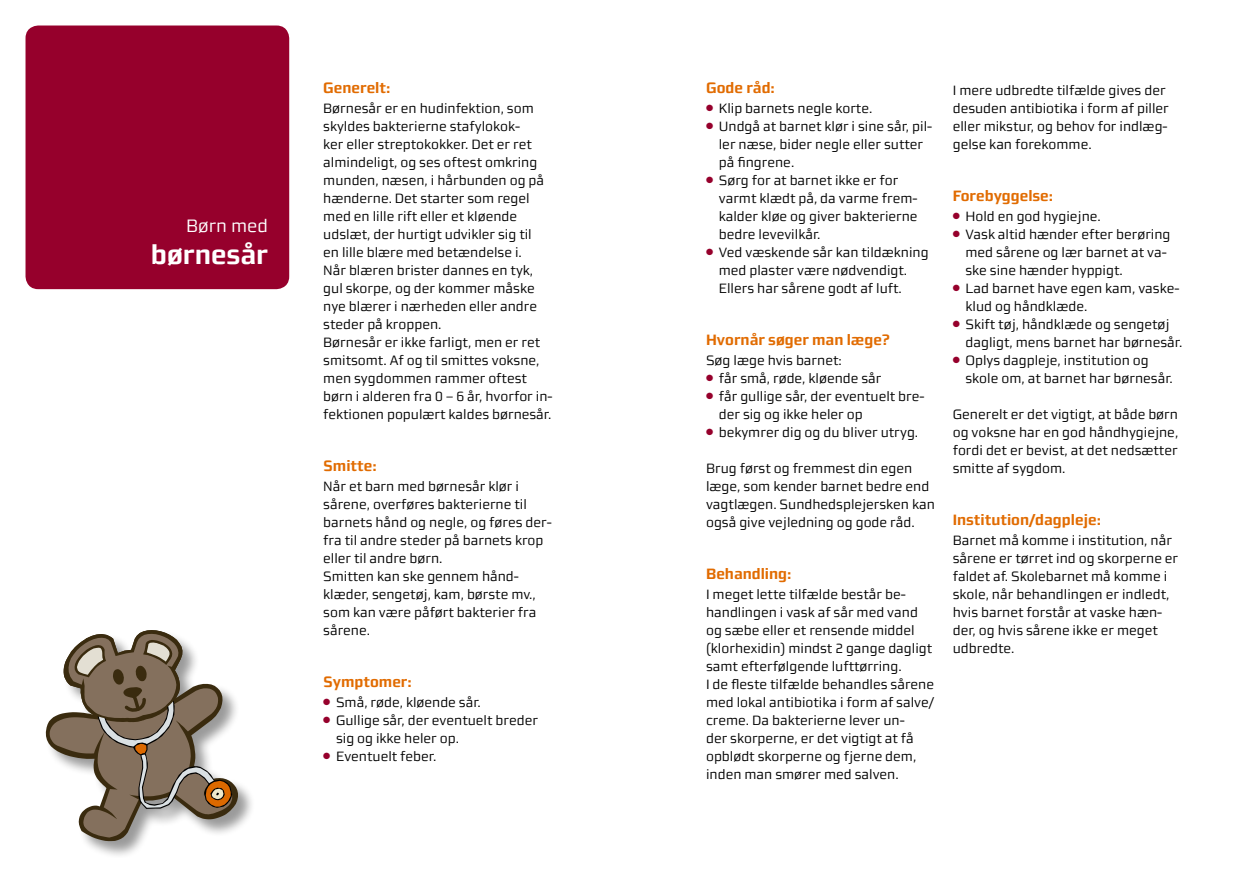
<style>
.page{position:relative;width:1259px;height:893px;background:#fff}
.page>*{position:absolute;margin:0;border:0;box-sizing:border-box;transform-origin:0 0}
.rubrik-2{font:700 27px "midtsans";color:#fff}
.t1{font:18px "midtsans";color:#fff}
.mr{font:700 15px "midtsans";color:#e16b00}
.bt{font:13.5px/18px "midtsans";color:#000}
.bt_m_bullet{font:13.5px/18px "midtsans";color:#000}
.s1{color:#96002c}
</style>
<div class="page">
<div style="left:26px;top:26px;width:263px;height:263px;background:#96002c;border-radius:13px"></div>
<div style="left:44px;top:628px;width:211px;height:230px;background:#000;opacity:.4"></div>
<svg style="left:46px;top:630px;width:192px;height:211px"></svg>
<p class="t1" style="left:186px;top:216px;width:83px">Børn med</p>
<p class="rubrik-2" style="left:151px;top:239px;width:118px">børnesår</p>
<p class="mr" style="left:323px;top:79px;width:69px">Generelt:</p>
<p class="bt" style="left:323px;top:99px;width:222px">Børnesår er en hudinfektion, som skyldes bakterierne stafylokok-<br>ker eller streptokokker. Det er ret almindeligt, og ses oftest omkring munden, næsen, i hårbunden og på hænderne. Det starter som regel med en lille rift eller et kløende udslæt, der hurtigt udvikler sig til en lille blære med betændelse i.<br>Når blæren brister dannes en tyk, gul skorpe, og der kommer måske nye blærer i nærheden eller andre steder på kroppen.</p>
<p class="bt" style="left:323px;top:333px;width:231px">Børnesår er ikke farligt, men er ret smitsomt. Af og til smittes voksne, men sygdommen rammer oftest børn i alderen fra 0 – 6 år, hvorfor in&shy;fektionen populært kaldes børnesår.</p>
<p class="mr" style="left:323px;top:457px;width:55px">Smitte:</p>
<p class="bt" style="left:323px;top:477px;width:230px">Når et barn med børnesår klør i sårene, overføres bakterierne til barnets hånd og negle, og føres der&shy;fra til andre steder på barnets krop eller til andre børn.</p>
<p class="bt" style="left:323px;top:567px;width:215px">Smitten kan ske gennem hånd&shy;klæder, sengetøj, kam, børste mv., som kan være påført bakterier fra sårene.</p>
<p class="mr" style="left:323px;top:673px;width:90px">Symptomer:</p>
<p class="bt_m_bullet" style="left:323px;top:693px;width:159px"><span class="s1">●</span> Små, røde, kløende sår.</p>
<p class="bt_m_bullet" style="left:336px;top:711px;width:203px;text-indent:-13px"><span class="s1">●</span> Gullige sår, der eventuelt breder sig og ikke heler op.</p>
<p class="bt_m_bullet" style="left:323px;top:747px;width:115px"><span class="s1">●</span> Eventuelt feber.</p>
<p class="mr" style="left:706px;top:79px;width:70px">Gode råd:</p>
<p class="bt_m_bullet" style="left:706px;top:99px;width:168px"><span class="s1">●</span> Klip barnets negle korte.</p>
<p class="bt_m_bullet" style="left:719px;top:117px;width:215px;text-indent:-13px"><span class="s1">●</span> Undgå at barnet klør i sine sår, pil&shy;ler næse, bider negle eller sutter på fingrene.</p>
<p class="bt_m_bullet" style="left:719px;top:171px;width:200px;text-indent:-13px"><span class="s1">●</span> Sørg for at barnet ikke er for varmt klædt på, da varme frem&shy;kalder kløe og giver bakterierne bedre levevilkår.</p>
<p class="bt_m_bullet" style="left:719px;top:243px;width:211px;text-indent:-13px"><span class="s1">●</span> Ved væskende sår kan tildækning med plaster være nødvendigt.<br>Ellers har sårene godt af luft.</p>
<p class="mr" style="left:706px;top:331px;width:185px">Hvornår søger man læge?</p>
<p class="bt" style="left:706px;top:351px;width:137px">Søg læge hvis barnet:</p>
<p class="bt_m_bullet" style="left:706px;top:369px;width:177px"><span class="s1">●</span> får små, røde, kløende sår</p>
<p class="bt_m_bullet" style="left:719px;top:387px;width:207px;text-indent:-13px"><span class="s1">●</span> får gullige sår, der eventuelt bre&shy;der sig og ikke heler op</p>
<p class="bt_m_bullet" style="left:706px;top:423px;width:214px"><span class="s1">●</span> bekymrer dig og du bliver utryg.</p>
<p class="bt" style="left:706px;top:459px;width:230px">Brug først og fremmest din egen læge, som kender barnet bedre end vagtlægen. Sundhedsplejersken kan også give vejledning og gode råd.</p>
<p class="mr" style="left:706px;top:565px;width:87px">Behandling:</p>
<p class="bt" style="left:706px;top:585px;width:228px">I meget lette tilfælde består be&shy;handlingen i vask af sår med vand og sæbe eller et rensende middel (klorhexidin) mindst 2 gange dagligt samt efterfølgende lufttørring.</p>
<p class="bt" style="left:706px;top:675px;width:230px">I de fleste tilfælde behandles sårene med lokal antibiotika i form af salve/ creme. Da bakterierne lever un-<br>der skorperne, er det vigtigt at få opblødt skorperne og fjerne dem, inden man smører med salven.</p>
<p class="bt" style="left:952px;top:81px;width:217px">I mere udbredte tilfælde gives der desuden antibiotika i form af piller eller mikstur, og behov for indlæg&shy;gelse kan forekomme.</p>
<p class="mr" style="left:952px;top:187px;width:102px">Forebyggelse:</p>
<p class="bt_m_bullet" style="left:952px;top:207px;width:150px"><span class="s1">●</span> Hold en god hygiejne.</p>
<p class="bt_m_bullet" style="left:965px;top:225px;width:206px;text-indent:-13px"><span class="s1">●</span> Vask altid hænder efter berøring med sårene og lær barnet at va&shy;ske sine hænder hyppigt.</p>
<p class="bt_m_bullet" style="left:965px;top:279px;width:215px;text-indent:-13px"><span class="s1">●</span> Lad barnet have egen kam, vaske&shy;klud og håndklæde.</p>
<p class="bt_m_bullet" style="left:965px;top:315px;width:218px;text-indent:-13px"><span class="s1">●</span> Skift tøj, håndklæde og sengetøj dagligt, mens barnet har børnesår.</p>
<p class="bt_m_bullet" style="left:965px;top:351px;width:209px;text-indent:-13px"><span class="s1">●</span> Oplys dagpleje, institution og skole om, at barnet har børnesår.</p>
<p class="bt" style="left:952px;top:405px;width:227px;text-align:justify">Generelt er det vigtigt, at både børn og voksne har en god håndhygiejne, fordi det er bevist, at det nedsætter smitte af sygdom.</p>
<p class="mr" style="left:952px;top:511px;width:150px">Institution/dagpleje:</p>
<p class="bt" style="left:952px;top:531px;width:227px">Barnet må komme i institution, når sårene er tørret ind og skorperne er faldet af. Skolebarnet må komme i skole, når behandlingen er indledt, hvis barnet forstår at vaske hæn&shy;der, og hvis sårene ikke er meget udbredte.</p>
</div>
